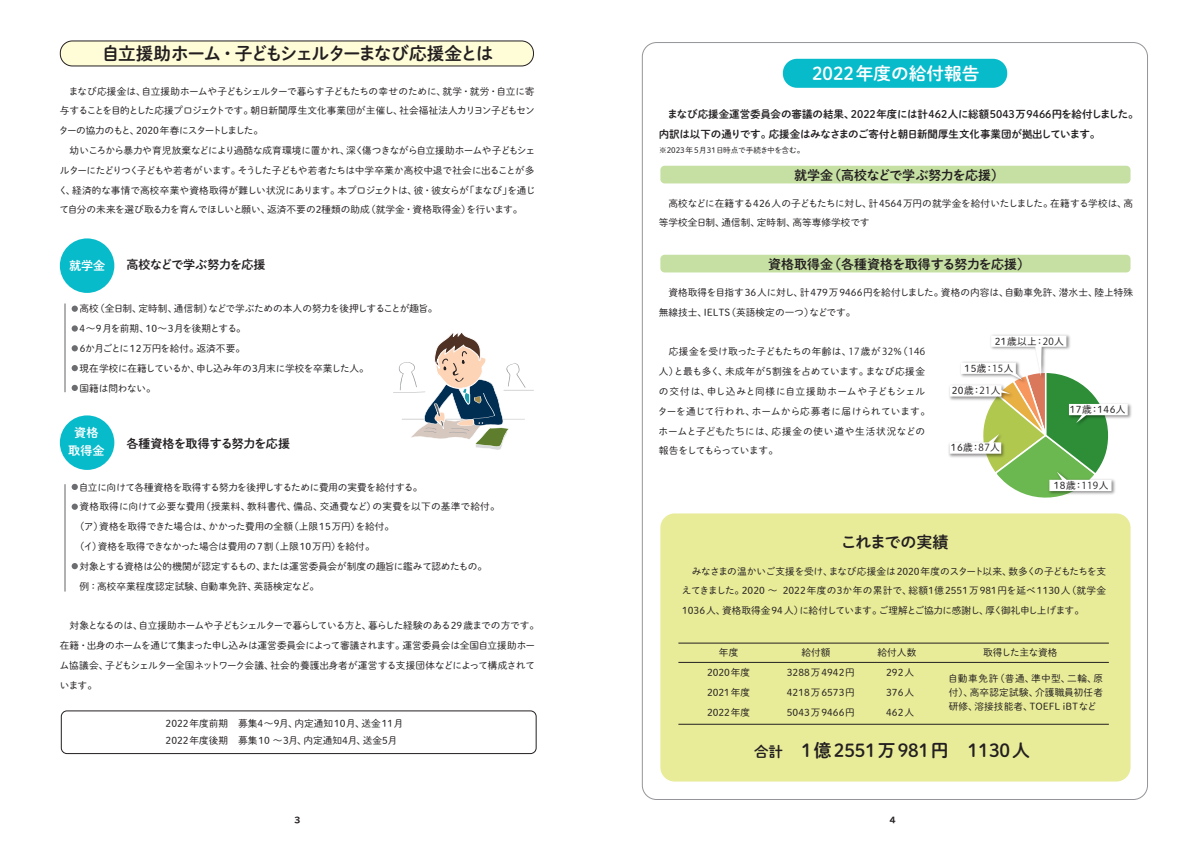
<style>
.page{position:relative;width:1191px;height:842px;background:#fff}
.page>*{position:absolute;margin:0;border:0;box-sizing:border-box;transform-origin:0 0}
.t1{font:17.9px "Shuei M Go Std B";color:#231f20}
.t2{font:17.7px "Shuei M Go Std B";letter-spacing:-.09em;color:#231f20}
.t3{font:17.7px "Shuei M Go Std B";color:#fff}
.t4{font:16px "Shuei M Go Std B";letter-spacing:-.04em;color:#231f20}
.t5{font:13px "Shuei M Go Std B";letter-spacing:-.005em;color:#231f20}
.t6{font:13px "Shuei M Go Std B";letter-spacing:-.025em;color:#231f20}
.t7{font:12.1px "Shuei M Go Std B";letter-spacing:-.03em;color:#231f20}
.t8{font:12.1px/17.7px "Shuei M Go Std B";color:#fff;text-align:center}
.t9{font:10.5px/19.8px "Shuei M Go Std B";color:#231f20}
.t10{font:9.7px/19.8px "Shuei M Go Std L";letter-spacing:-.005em;color:#231f20}
.t11{font:9.7px/19.8px "Shuei M Go Std L";letter-spacing:-.045em;color:#231f20}
.t12{font:9.7px/19.8px "Shuei M Go Std L";letter-spacing:-.06em;color:#231f20}
.t13{font:9.7px "Shuei M Go Std L";letter-spacing:-.035em;color:#231f20}
.t14{font:9.7px "Shuei M Go Std L";letter-spacing:-.04em;color:#231f20}
.t15{font:9.7px "Shuei M Go Std L";letter-spacing:-.05em;color:#231f20}
.t16{font:9.7px "Shuei M Go Std L";letter-spacing:-.03em;color:#231f20}
.t17{font:700 expanded 8px "TBUD Go Std";color:#231f20}
.t18{font:7.7px "Shuei M Go Std L";color:#231f20}
.s1{color:#6c6d70}
.s2{font-family:"Koz Go Pr 6 N"}
.s3{font-size:14.5px}
</style>
<div class="page">
<div style="left:60px;top:41px;width:473px;height:25px;background:#fffcd8;border-radius:12px"></div>
<div style="left:60px;top:40px;width:474px;height:26px;border:1px solid #231f20;border-radius:12px"></div>
<div style="left:783px;top:59px;width:224px;height:29px;background:#08bbcb;border-radius:14px"></div>
<div style="left:660px;top:513px;width:470px;height:268px;background:#e8ec99;border-radius:14px"></div>
<div style="left:70px;top:304px;width:10px;height:10px;border:2px solid #fff;border-radius:50%"></div>
<div style="left:70px;top:323px;width:10px;height:11px;border:2px solid #fff;border-radius:50%"></div>
<div style="left:70px;top:343px;width:10px;height:10px;border:2px solid #fff;border-radius:50%"></div>
<div style="left:70px;top:363px;width:10px;height:10px;border:2px solid #fff;border-radius:50%"></div>
<div style="left:70px;top:383px;width:10px;height:10px;border:2px solid #fff;border-radius:50%"></div>
<div style="left:70px;top:482px;width:10px;height:10px;border:2px solid #fff;border-radius:50%"></div>
<div style="left:70px;top:502px;width:10px;height:10px;border:2px solid #fff;border-radius:50%"></div>
<div style="left:70px;top:561px;width:10px;height:10px;border:2px solid #fff;border-radius:50%"></div>
<div style="left:60px;top:238px;width:54px;height:55px;background:#08bbcb;border-radius:50%"></div>
<div style="left:60px;top:415px;width:54px;height:55px;background:#08bbcb;border-radius:50%"></div>
<div style="left:61px;top:711px;width:475px;height:43px;border:1px solid #231f20;border-radius:6px"></div>
<hr style="left:64px;top:303px;width:1px;height:89px;background:#636366">
<hr style="left:64px;top:484px;width:1px;height:107px;background:#636366">
<hr style="left:678px;top:662px;width:430px;height:1px;background:#231f20">
<hr style="left:678px;top:643px;width:430px;height:1px;background:#231f20">
<hr style="left:678px;top:724px;width:430px;height:1px;background:#231f20">
<svg style="left:393px;top:332px;width:141px;height:118px"></svg>
<div style="left:660px;top:166px;width:470px;height:17px;background:#c6e0a3;border-radius:4px"></div>
<div style="left:660px;top:255px;width:470px;height:17px;background:#c6e0a3;border-radius:4px"></div>
<img style="left:1127px;top:403px;width:5px;height:16px">
<svg style="left:949px;top:336px;width:178px;height:162px"></svg>
<h2 class="t2" style="left:102px;top:40px;width:393px">自立援助ホーム・子どもシェルターまなび応援金とは</h2>
<p class="t11" style="left:58px;top:81px;width:478px">　まなび応援金は、自立援助ホームや子どもシェルターで暮らす子どもたちの幸せのために、就学・就労・自立に寄与することを目的とした応援プロジェクトです。朝日新聞厚生文化事業団が主催し、社会福祉法人カリヨン子どもセンターの協力のもと、2020 年春にスタートしました。<br>　幼いころから暴力や育児放棄などにより過酷な成育環境に置かれ、深く傷つきながら自立援助ホームや子どもシェルターにたどりつく子どもや若者がいます。そうした子どもや若者たちは中学卒業か高校中退で社会に出ることが多く、経済的な事情で高校卒業や資格取得が難しい状況にあります。本プロジェクトは、彼・彼女らが「まなび」を通じて自分の未来を選び取る力を育んでほしいと願い、返済不要の２種類の助成（就学金・資格取得金）を行います。</p>
<p class="t8" style="left:69px;top:256px;width:38px">就学金</p>
<p class="t7" style="left:126px;top:256px;width:141px">高校などで学ぶ努力を応援</p>
<p class="t13" style="left:70px;top:302px;width:369px"><span class="s1">●</span>高校（全日制、定時制、通信制）などで学ぶための本人の努力を後押しすることが趣旨。</p>
<p class="t15" style="left:70px;top:321px;width:178px"><span class="s1">●</span>4～9月を前期、10～3月を後期とする。</p>
<p class="t10" style="left:70px;top:338px;width:177px"><span class="s1">●</span>６か月ごとに12万円を給付。返済不要。</p>
<p class="t11" style="left:70px;top:358px;width:300px"><span class="s1">●</span>現在学校に在籍しているか、申し込み年の３月末に学校を卒業した人。</p>
<p class="t10" style="left:70px;top:378px;width:87px"><span class="s1">●</span>国籍は問わない。</p>
<p class="t8" style="left:68px;top:423px;width:38px">資格取得金</p>
<p class="t7" style="left:126px;top:434px;width:165px">各種資格を取得する努力を応援</p>
<p class="t14" style="left:70px;top:480px;width:354px"><span class="s1">●</span>自立に向けて各種資格を取得する努力を後押しするために費用の実費を給付する。</p>
<p class="t10" style="left:70px;top:496px;width:431px"><span class="s1">●</span>資格取得に向けて必要な費用（授業料、教科書代、備品、交通費など）の実費を以下の基準で給付。　（ア）資格を取得できた場合は、かかった費用の全額（上限15万円）を給付。<br>　（イ）資格を取得できなかった場合は費用の7割（上限10万円）を給付。</p>
<p class="t10" style="left:70px;top:556px;width:419px"><span class="s1">●</span>対象とする資格は公的機関が認定するもの、または運営委員会が制度の趣旨に鑑みて認めたもの。　例：高校卒業程度認定試験、自動車免許、英語検定など。</p>
<p class="t12" style="left:60px;top:615px;width:481px">　対象となるのは、自立援助ホームや子どもシェルターで暮らしている方と、暮らした経験のある29 歳までの方です。在籍・出身のホームを通じて集まった申し込みは運営委員会によって審議されます。運営委員会は全国自立援助ホーム協議会、子どもシェルター全国ネットワーク会議、社会的養護出身者が運営する支援団体などによって構成されています。</p>
<p class="t10" style="left:166px;top:714px;width:239px;line-height:17.8px">2022年度前期　募集４～９月、内定通知10月、送金11月<br>2022年度後期　募集10 ～３月、内定通知４月、送金５月</p>
<h2 class="t3" style="left:812px;top:60px;width:169px">2022年度の給付報告</h2>
<p class="t9" style="left:658px;top:104px;width:481px;text-indent:9px">まなび応援金運営委員会の審議の結果、2022年度には計462人に総額5043万9466円を給付しました。内訳は以下の通りです。応援金はみなさまのご寄付と朝日新聞厚生文化事業団が拠出しています。</p>
<h3 class="t6" style="left:794px;top:165px;width:211px">就学金（高校などで学ぶ努力を応援）</h3>
<p class="t10" style="left:658px;top:193px;width:476px">　高校などに在籍する426人の子どもたちに対し、計4564万円の就学金を給付いたしました。在籍する学校は、高等学校全日制、通信制、定時制、高等専修学校です</p>
<h3 class="t5" style="left:768px;top:254px;width:264px">資格取得金（各種資格を取得する努力を応援）</h3>
<p class="t10" style="left:658px;top:282px;width:476px">　資格取得を目指す36人に対し、計479万9466円を給付しました。資格の内容は、自動車免許、潜水士、陸上特殊無線技士、IELTS（英語検定の一つ）などです。</p>
<p class="t10" style="left:658px;top:342px;width:274px">　応援金を受け取った子どもたちの年齢は、<span class="s2">17</span>歳が<span class="s2">32</span>％（<span class="s2">146</span>人）と最も多く、未成年が５割強を占めています。まなび応援金の交付は、申し込みと同様に自立援助ホームや子どもシェルターを通じて行われ、ホームから応募者に届けられています。ホームと<span class="s2">子どもたち</span>には、応援金の使い道や生活状況などの報告をしてもらっています。</p>
<p class="t18" style="left:659px;top:144px;width:147px">※2023年5月31日時点で手続き中を含む。</p>
<p class="t10" style="left:994px;top:331px;width:71px">21歳以上：<span class="s2">20</span>人</p>
<p class="t10" style="left:964px;top:358px;width:50px">15歳：<span class="s2">15</span>人</p>
<p class="t10" style="left:951px;top:380px;width:50px">20歳：<span class="s2">21</span>人</p>
<p class="t10" style="left:1069px;top:399px;width:57px">17歳：146人</p>
<p class="t10" style="left:951px;top:438px;width:50px">16歳：<span class="s2">87</span>人</p>
<h3 class="t4" style="left:840px;top:530px;width:109px">これまでの実績</h3>
<p class="t10" style="left:1053px;top:475px;width:56px">18歳：<span class="s2">119</span>人</p>
<p class="t10" style="left:681px;top:561px;width:426px;text-align:justify">　みなさまの温かいご支援を受け、まなび応援金は2020年度のスタート以来、数多くの子どもたちを支えてきました。2020 ～ 2022年度の３か年の累計で、総額１億2551万981円を延べ1130人（就学金1036人、資格取得金94人）に給付しています。ご理解とご協力に感謝し、厚く御礼申し上げます。</p>
<p class="t10" style="left:719px;top:642px;width:21px">年度</p>
<p class="t10" style="left:801px;top:642px;width:31px">給付額</p>
<p class="t10" style="left:877px;top:642px;width:40px">給付人数</p>
<p class="t16" style="left:983px;top:645px;width:76px">取得した主な資格</p>
<p class="t10" style="left:948px;top:671px;width:157px;line-height:13.8px;text-align:justify">自動車免許（普通、準中型、二輪、原付）、高卒認定試験、介護職員初任者研修、溶接技能者、TOEFL iBTなど</p>
<p class="t10" style="left:707px;top:662px;width:45px;text-align:justify">2020年度2021年度2022年度</p>
<p class="t10" style="left:787px;top:662px;width:69px;text-align:justify">3288万4942円4218万6573円5043万9466円</p>
<p class="t10" style="left:886px;top:662px;width:58px">292人　　　<br>376人<br>462人</p>
<h1 class="t1" style="left:754px;top:737px;width:277px"><span class="s3">合計</span> 1億2551万981円 1130人</h1>
<p class="t17" style="left:294px;top:815px;width:8px">3</p>
<p class="t17" style="left:889px;top:815px;width:8px">4</p>
</div>
